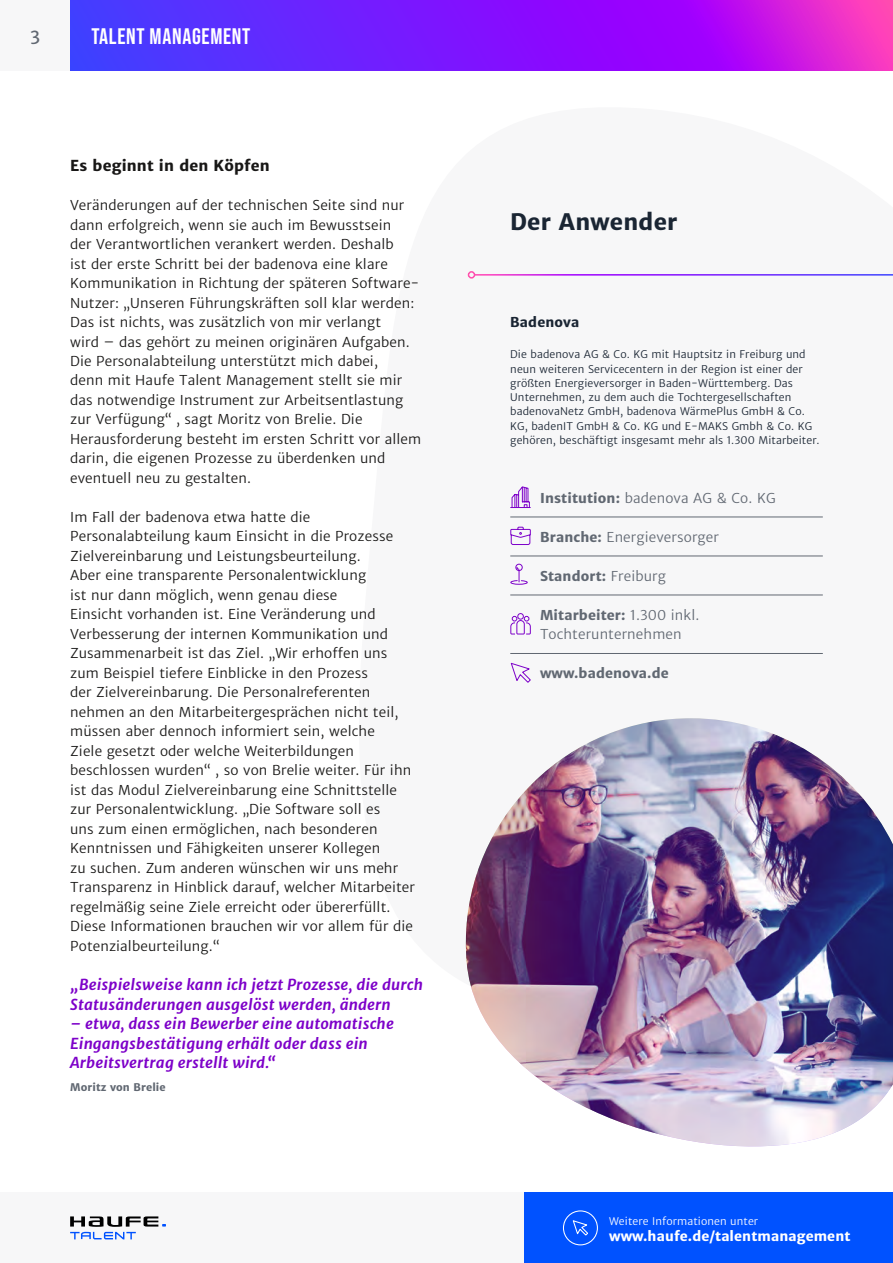
<style>
.page{position:relative;width:893px;height:1263px;background:#fff}
.page>*{position:absolute;margin:0;border:0;box-sizing:border-box;transform-origin:0 0}
.t1{font:22.5px "Bebas Neue";letter-spacing:.03em;color:#fff}
.Zwischenhead{font:700 22.5px "Haufe Merriweather Sans";letter-spacing:.01em;color:#1a2533}
.t2{font:18px "Haufe Merriweather Sans";color:#616872}
.Zitat{font:italic 700 15px/19.5px "Haufe Merriweather Sans";letter-spacing:.01em;color:#7d01c9}
.Zwischenhead-2{font:700 15px "Haufe Merriweather Sans";letter-spacing:.01em;color:#181716}
.Fliesstext{font:13.5px/19.5px "Haufe Merriweather Sans Lt";letter-spacing:.01em;color:#181716}
.Fliesstext-2{font:13.5px/19.5px "Haufe Merriweather Sans Lt";letter-spacing:.01em;color:#616872}
.Fliesstext-3{font:700 13.5px "Haufe Merriweather Sans";letter-spacing:.01em;color:#616872}
.t3{font:700 13.5px "Haufe Merriweather Sans";letter-spacing:.01em;color:#fff}
.Fliesstext-4{font:700 13.5px "Haufe Merriweather Sans";letter-spacing:.01em;color:#1a2533}
.Fliesstext_klein{font:10.5px/14.2px "Haufe Merriweather Sans Lt";letter-spacing:.01em;color:#1a2533}
.t4{font:10.5px "Haufe Merriweather Sans Lt";letter-spacing:.01em;color:#fff}
.Fliesstext_klein-2{font:700 10.5px "Haufe Merriweather Sans";letter-spacing:.01em;color:#616872}
.s1{font-family:"Haufe Merriweather Sans";font-weight:700}
.s2{font-family:"Haufe Merriweather Sans Lt";font-weight:400}
</style>
<div class="page">
<div style="left:0;top:1193px;width:893px;height:70px;background:#f7f7f8"></div>
<div style="left:0;top:0;width:70px;height:70px;background:#f7f7f8"></div>
<svg style="left:70px;top:0;width:823px;height:70px;background:#881cf7"></svg>
<div style="left:524px;top:1193px;width:369px;height:70px;background:#0052ff"></div>
<svg style="left:70px;top:1216px;width:96px;height:23px"></svg>
<div style="left:563px;top:1210px;width:35px;height:35px;border:1px solid #fff;border-radius:50%"></div>
<svg style="left:572px;top:1220px;width:16px;height:16px"></svg>
<hr style="left:510px;top:517px;width:313px;height:1px;background:#616872">
<hr style="left:510px;top:556px;width:313px;height:1px;background:#616872">
<hr style="left:510px;top:595px;width:313px;height:1px;background:#616872">
<hr style="left:510px;top:653px;width:313px;height:1px;background:#616872">
<svg style="left:510px;top:486px;width:21px;height:22px"></svg>
<div style="left:468px;top:271px;width:7px;height:8px;border:2px solid #fff;border-radius:50%"></div>
<svg style="left:510px;top:613px;width:21px;height:22px"></svg>
<svg style="left:510px;top:662px;width:21px;height:21px"></svg>
<svg style="left:510px;top:526px;width:21px;height:19px"></svg>
<svg style="left:510px;top:563px;width:18px;height:22px"></svg>
<img style="left:465px;top:718px;width:428px;height:429px">
<h2 class="t2" style="left:30px;top:26px;width:12px">3</h2>
<h1 class="t1" style="left:91px;top:23px;width:161px">TALENT MANAGEMENT</h1>
<p class="Zwischenhead-2" style="left:70px;top:156px;width:201px">Es beginnt in den Köpfen</p>
<p class="Fliesstext" style="left:70px;top:196px;width:353px">Veränderungen auf der technischen Seite sind nur dann erfolgreich, wenn sie auch im Bewusstsein<br>der Verantwortlichen verankert werden. Deshalb<br>ist der erste Schritt bei der badenova eine klare Kommunikation in Richtung der späteren Software-Nutzer: „Unseren Führungskräften soll klar werden:<br>Das ist nichts, was zusätzlich von mir verlangt<br>wird – das gehört zu meinen originären Aufgaben.<br>Die Personalabteilung unterstützt mich dabei,<br>denn mit Haufe Talent Management stellt sie mir das notwendige Instrument zur Arbeitsentlastung zur Verfügung“ , sagt Moritz von Brelie. Die Herausforderung besteht im ersten Schritt vor allem darin, die eigenen Prozesse zu überdenken und eventuell neu zu gestalten.</p>
<p class="Fliesstext" style="left:70px;top:507px;width:346px">Im Fall der badenova etwa hatte die Personalabteilung kaum Einsicht in die Prozesse Zielvereinbarung und Leistungsbeurteilung.<br>Aber eine transparente Personalentwicklung<br>ist nur dann möglich, wenn genau diese<br>Einsicht vorhanden ist. Eine Veränderung und Verbesserung der internen Kommunikation und Zusammenarbeit ist das Ziel. „Wir erhoffen uns zum Beispiel tiefere Einblicke in den Prozess<br>der Zielvereinbarung. Die Personalreferenten nehmen an den Mitarbeitergesprächen nicht teil, müssen aber dennoch informiert sein, welche<br>Ziele gesetzt oder welche Weiterbildungen beschlossen wurden“ , so von Brelie weiter. Für ihn ist das Modul Zielvereinbarung eine Schnittstelle zur Personalentwicklung. „Die Software soll es<br>uns zum einen ermöglichen, nach besonderen Kenntnissen und Fähigkeiten unserer Kollegen<br>zu suchen. Zum anderen wünschen wir uns mehr Transparenz in Hinblick darauf, welcher Mitarbeiter regelmäßig seine Ziele erreicht oder übererfüllt.<br>Diese Informationen brauchen wir vor allem für die Potenzialbeurteilung.“</p>
<p class="Zitat" style="left:70px;top:975px;width:354px">„Beispielsweise kann ich jetzt Prozesse, die durch<br>Statusänderungen ausgelöst werden, ändern</p>
<p class="Zitat" style="left:70px;top:1014px;width:325px">– etwa, dass ein Bewerber eine automatische<br>Eingangsbestätigung erhält oder dass ein<br>Arbeitsvertrag erstellt wird.“</p>
<p class="Fliesstext_klein-2" style="left:70px;top:1080px;width:97px">Moritz von Brelie</p>
<p class="Zwischenhead" style="left:510px;top:207px;width:169px">Der Anwender</p>
<p class="Fliesstext-4" style="left:510px;top:314px;width:71px">Badenova</p>
<p class="Fliesstext_klein" style="left:510px;top:347px;width:311px">Die badenova AG &amp; Co. KG mit Hauptsitz in Freiburg und neun weiteren Servicecentern in der Region ist einer der größten Energieversorger in Baden-Württemberg. Das Unternehmen, zu dem auch die Tochtergesellschaften badenovaNetz GmbH, badenova WärmePlus GmbH &amp; Co.<br>KG, badenIT GmbH &amp; Co. KG und E-MAKS Gmbh &amp; Co. KG gehören, beschäftigt insgesamt mehr als 1.300 Mitarbeiter.</p>
<p class="Fliesstext-2" style="left:540px;top:488px;width:237px"><span class="s1">Institution:</span> badenova AG &amp; Co. KG</p>
<p class="Fliesstext-2" style="left:540px;top:527px;width:180px"><span class="s1">Branche:</span> Energieversorger</p>
<p class="Fliesstext-3" style="left:540px;top:567px;width:127px">Standort: <span class="s2">Freiburg</span></p>
<p class="Fliesstext-2" style="left:540px;top:605px;width:161px"><span class="s1">Mitarbeiter:</span> 1.300 inkl.<br>Tochterunternehmen</p>
<p class="Fliesstext-3" style="left:540px;top:665px;width:130px">www.badenova.de</p>
<p class="t4" style="left:609px;top:1214px;width:151px">Weitere Informationen unter</p>
<p class="t3" style="left:609px;top:1228px;width:243px">www.haufe.de/talentmanagement</p>
</div>
